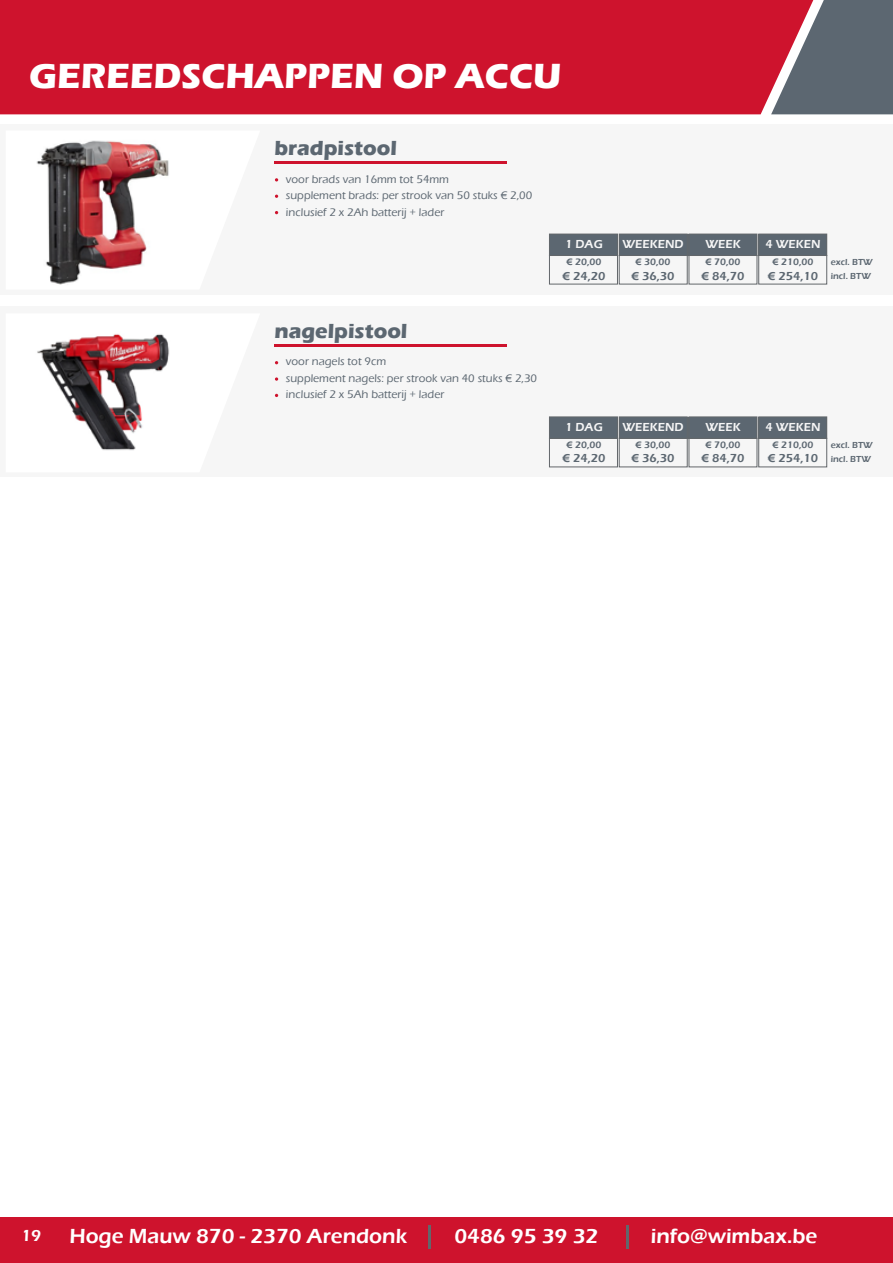
<style>
.page{position:relative;width:893px;height:1263px;background:#fff}
.page>*{position:absolute;margin:0;border:0;box-sizing:border-box;transform-origin:0 0}
.t1{font:700 36px "Eras ITC";color:#fff}
.t2{font:600 21px "Eras ITC";color:#fff}
.t3{font:700 21px "Eras ITC";color:#5c6771}
.t4{font:600 16.5px "Eras ITC";color:#fff}
.t5{font:600 12px "Eras ITC";color:#5c6771}
.t6{font:600 12px "Eras ITC";color:#f6f6f6}
.t7{font:500 11.4px/16.5px "Eras ITC";color:#5c6771}
.t8{font:600 9.75px "Eras ITC";color:#5c6771}
.t9{font:600 9px/14.4px "Eras ITC";color:#5c6771}
</style>
<div class="page">
<div style="left:0;top:0;width:771px;height:114px;background:#ce132d"></div>
<svg style="left:771px;top:0;width:122px;height:114px;background:#786772"></svg>
<div style="left:0;top:1217px;width:893px;height:46px;background:#ce132d"></div>
<hr style="left:428px;top:1225px;width:2px;height:24px;background:#63666b">
<hr style="left:626px;top:1225px;width:2px;height:24px;background:#63666b">
<div style="left:0;top:124px;width:893px;height:170px;background:#f6f6f6"></div>
<hr style="left:274px;top:161px;width:233px;height:2px;background:#ce132d">
<img style="left:37px;top:141px;width:132px;height:144px">
<div style="left:549px;top:234px;width:68px;height:21px;background:#5c6771"></div>
<div style="left:549px;top:255px;width:69px;height:29px;border:1px solid #63676b"></div>
<div style="left:619px;top:234px;width:68px;height:21px;background:#5c6771"></div>
<div style="left:619px;top:255px;width:68px;height:29px;border:1px solid #63676b"></div>
<div style="left:689px;top:234px;width:68px;height:21px;background:#5c6771"></div>
<div style="left:689px;top:255px;width:68px;height:29px;border:1px solid #63676b"></div>
<div style="left:759px;top:234px;width:68px;height:21px;background:#5c6771"></div>
<div style="left:758px;top:255px;width:69px;height:29px;border:1px solid #63676b"></div>
<div style="left:0;top:307px;width:893px;height:170px;background:#f6f6f6"></div>
<svg style="left:275px;top:377px;width:3px;height:4px"></svg>
<hr style="left:274px;top:344px;width:233px;height:2px;background:#ce132d">
<img style="left:37px;top:334px;width:132px;height:116px">
<div style="left:549px;top:417px;width:68px;height:21px;background:#5c6771"></div>
<div style="left:549px;top:438px;width:69px;height:29px;border:1px solid #63676b"></div>
<div style="left:619px;top:417px;width:68px;height:21px;background:#5c6771"></div>
<div style="left:619px;top:438px;width:68px;height:29px;border:1px solid #63676b"></div>
<div style="left:689px;top:417px;width:68px;height:21px;background:#5c6771"></div>
<div style="left:689px;top:438px;width:68px;height:29px;border:1px solid #63676b"></div>
<div style="left:759px;top:417px;width:68px;height:21px;background:#5c6771"></div>
<div style="left:758px;top:438px;width:69px;height:29px;border:1px solid #63676b"></div>
<h1 class="t1" style="left:29px;top:55px;width:533px">GEREEDSCHAPPEN OP ACCU</h1>
<h2 class="t3" style="left:274px;top:136px;width:124px">bradpistool</h2>
<p class="t7" style="left:286px;top:171px;width:248px">voor brads van 16mm tot 54mm<br>supplement brads: per strook van 50 stuks € 2,00 inclusief 2 x 2Ah batterij + lader</p>
<h2 class="t3" style="left:274px;top:319px;width:134px">nagelpistool</h2>
<p class="t7" style="left:286px;top:353px;width:253px">voor nagels tot 9cm<br>supplement nagels: per strook van 40 stuks € 2,30 inclusief 2 x 5Ah batterij + lader</p>
<p class="t6" style="left:565px;top:237px;width:39px">1 DAG</p>
<p class="t6" style="left:622px;top:237px;width:63px">WEEKEND</p>
<p class="t6" style="left:705px;top:237px;width:37px">WEEK</p>
<p class="t6" style="left:765px;top:237px;width:57px">4 WEKEN</p>
<p class="t8" style="left:567px;top:256px;width:36px">€ 20,00</p>
<p class="t5" style="left:563px;top:269px;width:44px">€ 24,20</p>
<p class="t8" style="left:636px;top:256px;width:36px">€ 30,00</p>
<p class="t5" style="left:632px;top:269px;width:44px">€ 36,30</p>
<p class="t8" style="left:706px;top:256px;width:36px">€ 70,00</p>
<p class="t5" style="left:701px;top:269px;width:44px">€ 84,70</p>
<p class="t8" style="left:773px;top:256px;width:42px">€ 210,00</p>
<p class="t5" style="left:768px;top:269px;width:52px">€ 254,10</p>
<p class="t9" style="left:831px;top:255px;width:43px">excl. BTW incl. BTW</p>
<p class="t6" style="left:565px;top:420px;width:39px">1 DAG</p>
<p class="t6" style="left:622px;top:420px;width:63px">WEEKEND</p>
<p class="t6" style="left:705px;top:420px;width:37px">WEEK</p>
<p class="t6" style="left:765px;top:420px;width:57px">4 WEKEN</p>
<p class="t8" style="left:567px;top:439px;width:36px">€ 20,00</p>
<p class="t5" style="left:563px;top:452px;width:44px">€ 24,20</p>
<p class="t8" style="left:636px;top:439px;width:36px">€ 30,00</p>
<p class="t5" style="left:632px;top:452px;width:44px">€ 36,30</p>
<p class="t8" style="left:706px;top:439px;width:36px">€ 70,00</p>
<p class="t5" style="left:701px;top:452px;width:44px">€ 84,70</p>
<p class="t8" style="left:773px;top:439px;width:42px">€ 210,00</p>
<p class="t5" style="left:768px;top:452px;width:52px">€ 254,10</p>
<p class="t9" style="left:831px;top:437px;width:43px">excl. BTW incl. BTW</p>
<h3 class="t4" style="left:21px;top:1226px;width:22px">19</h3>
<h2 class="t2" style="left:69px;top:1224px;width:339px">Hoge Mauw 870 - 2370 Arendonk</h2>
<h2 class="t2" style="left:454px;top:1224px;width:145px">0486 95 39 32</h2>
<h2 class="t2" style="left:651px;top:1224px;width:168px">info@wimbax.be</h2>
</div>
